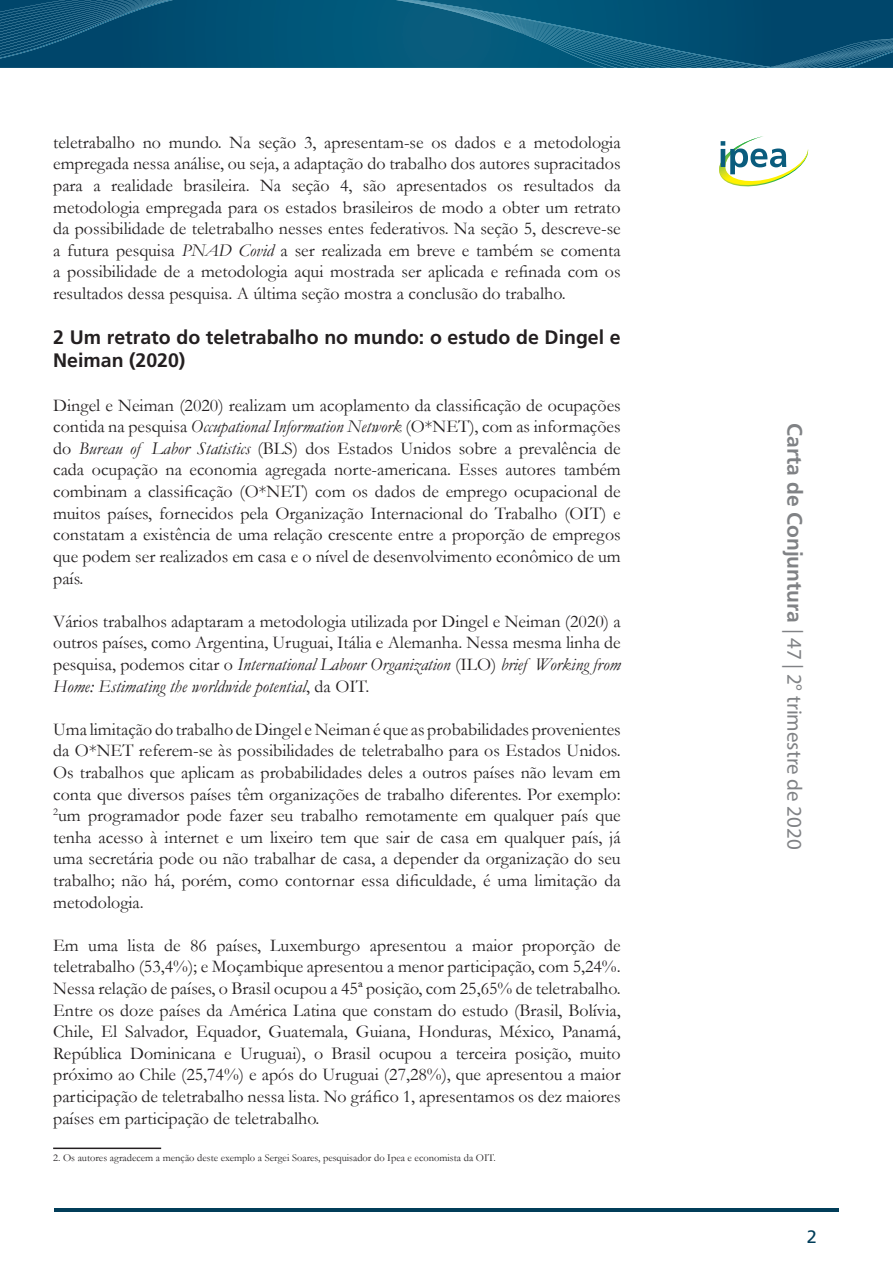
<style>
.page{position:relative;width:893px;height:1263px;background:#fff}
.page>*{position:absolute;margin:0;border:0;box-sizing:border-box;transform-origin:0 0}
.t1{font:condensed 21px "Frutiger 47 Light";color:#808285}
.t2{font:700 19.5px/23.4px "Frutiger";color:#231f20}
.t3{font:18px/21.6px "Garamond";color:#231f20;text-align:justify}
.t4{font:18px "Frutiger 55 Roman";color:#013d59}
.t5{font:10.5px "Garamond";color:#231f20}
.s1{font-style:italic}
.s2{font-family:"Frutiger 65 Bold";font-stretch:normal}
</style>
<div class="page">
<svg style="left:0;top:0;width:893px;height:68px;background:#075578"></svg>
<hr style="left:54px;top:1209px;width:785px;height:3px;background:#013d59">
<img style="left:719px;top:136px;width:90px;height:50px">
<svg style="left:721px;top:141px;width:65px;height:33px"></svg>
<hr style="left:53px;top:1147px;width:108px;height:2px;background:#231f20">
<p class="t3" style="left:53px;top:131px;width:569px">teletrabalho no mundo. Na seção 3, apresentam-se os dados e a metodologia empregada nessa análise, ou seja, a adaptação do trabalho dos autores supracitados para a realidade brasileira. Na seção 4, são apresentados os resultados da metodologia empregada para os estados brasileiros de modo a obter um retrato da possibilidade de teletrabalho nesses entes federativos. Na seção 5, descreve-se a futura pesquisa <span class="s1">PNAD Covid</span> a ser realizada em breve e também se comenta a possibilidade de a metodologia aqui mostrada ser aplicada e refinada com os resultados dessa pesquisa. A última seção mostra a conclusão do trabalho.</p>
<p class="t2" style="left:53px;top:325px;width:569px">2 Um retrato do teletrabalho no mundo: o estudo de Dingel e<br>Neiman (2020)</p>
<p class="t3" style="left:53px;top:394px;width:569px">Dingel e Neiman (2020) realizam um acoplamento da classificação de ocupações contida na pesquisa <span class="s1">Occupational Information Network</span> (O*NET), com as informações do <span class="s1">Bureau of Labor Statistics</span> (BLS) dos Estados Unidos sobre a prevalência de cada ocupação na economia agregada norte-americana. Esses autores também combinam a classificação (O*NET) com os dados de emprego ocupacional de muitos países, fornecidos pela Organização Internacional do Trabalho (OIT) e constatam a existência de uma relação crescente entre a proporção de empregos que podem ser realizados em casa e o nível de desenvolvimento econômico de um país.</p>
<p class="t3" style="left:53px;top:610px;width:569px">Vários trabalhos adaptaram a metodologia utilizada por Dingel e Neiman (2020) a outros países, como Argentina, Uruguai, Itália e Alemanha. Nessa mesma linha de pesquisa, podemos citar o <span class="s1">International Labour Organization</span> (ILO) <span class="s1">brief Working from Home: Estimating the worldwide potential</span>, da OIT.</p>
<p class="t3" style="left:53px;top:718px;width:569px">Uma limitação do trabalho de Dingel e Neiman é que as probabilidades provenientes da O*NET referem-se às possibilidades de teletrabalho para os Estados Unidos.<br>Os trabalhos que aplicam as probabilidades deles a outros países não levam em conta que diversos países têm organizações de trabalho diferentes. Por exemplo:<br><sup>2</sup>um programador pode fazer seu trabalho remotamente em qualquer país que tenha acesso à internet e um lixeiro tem que sair de casa em qualquer país, já uma secretária pode ou não trabalhar de casa, a depender da organização do seu trabalho; não há, porém, como contornar essa dificuldade, é uma limitação da metodologia.</p>
<p class="t3" style="left:53px;top:934px;width:569px">Em uma lista de 86 países, Luxemburgo apresentou a maior proporção de teletrabalho (53,4%); e Moçambique apresentou a menor participação, com 5,24%.<br>Nessa relação de países, o Brasil ocupou a 45ª posição, com 25,65% de teletrabalho.<br>Entre os doze países da América Latina que constam do estudo (Brasil, Bolívia, Chile, El Salvador, Equador, Guatemala, Guiana, Honduras, México, Panamá, República Dominicana e Uruguai), o Brasil ocupou a terceira posição, muito próximo ao Chile (25,74%) e após do Uruguai (27,28%), que apresentou a maior participação de teletrabalho nessa lista. No gráfico 1, apresentamos os dez maiores países em participação de teletrabalho.</p>
<p class="t5" style="left:53px;top:1150px;width:444px">2. Os autores agradecem a menção deste exemplo a Sergei Soares, pesquisador do Ipea e economista da OIT.</p>
<p class="t1" style="left:807px;top:423px;width:427px;rotate:90deg"><span class="s2">Carta de Conjuntura</span> | 47 | 2° trimestre de 2020</p>
<p class="t4" style="left:807px;top:1226px;width:12px">2</p>
</div>
